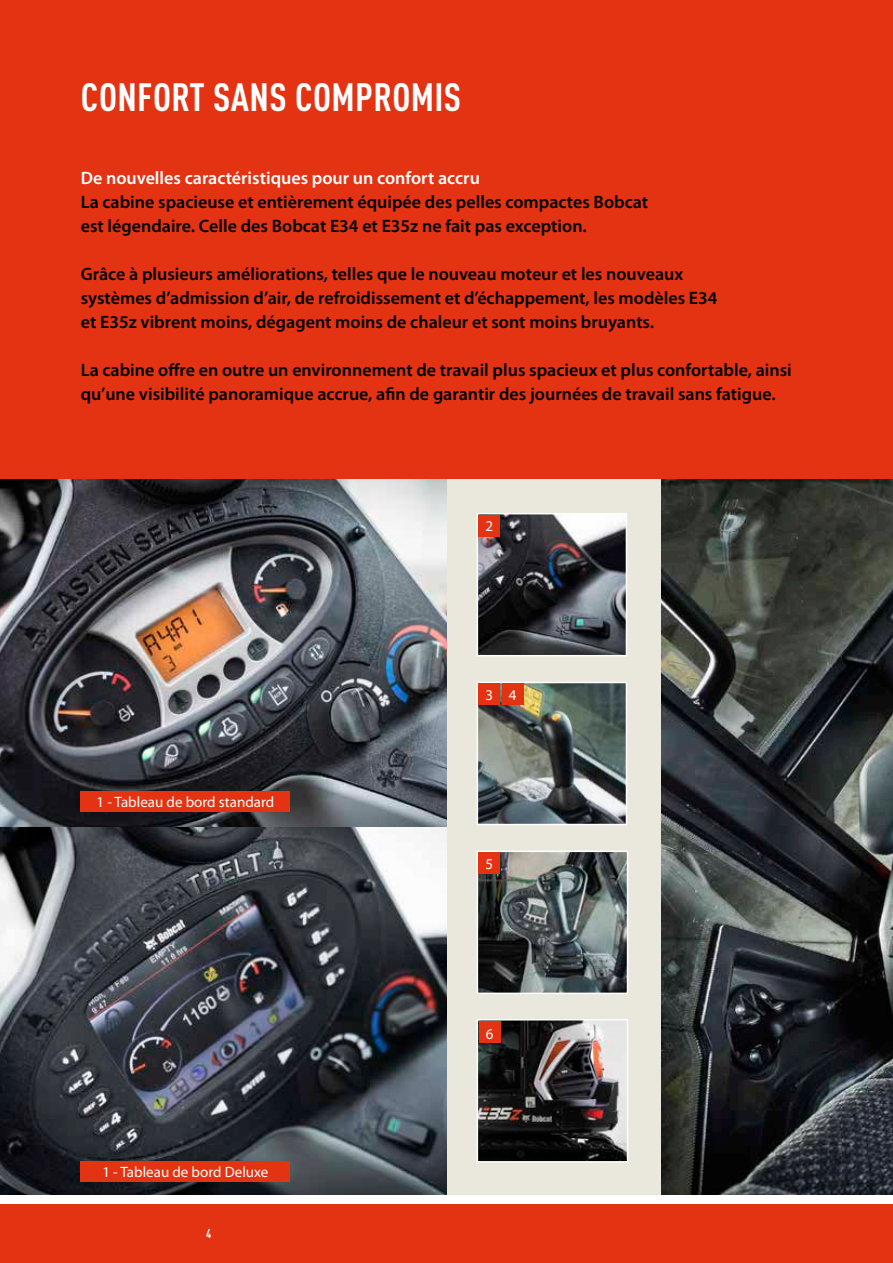
<style>
.page{position:relative;width:893px;height:1263px;background:#fff}
.page>*{position:absolute;margin:0;border:0;box-sizing:border-box;transform-origin:0 0}
.t1{font:700 condensed 39px "DIN Pro";letter-spacing:.01em;color:#fff}
.t2{font:600 18px/24px "Myriad Pro";color:#000}
.t3{font:600 18px "Myriad Pro";color:#fff}
.t4{font:15px "Myriad Pro";color:#fff}
.t5{font:700 condensed 12.75px "DIN Pro";color:#fff}
</style>
<div class="page">
<div style="left:0;top:1204px;width:893px;height:59px;background:#e43312"></div>
<img style="left:660px;top:479px;width:233px;height:715px">
<div style="left:446px;top:458px;width:214px;height:736px;background:#eae8dc"></div>
<img style="left:0;top:479px;width:446px;height:348px">
<div style="left:0;top:0;width:893px;height:479px;background:#e43312"></div>
<img style="left:0;top:827px;width:446px;height:367px">
<img style="left:480px;top:516px;width:144px;height:137px">
<div style="left:477px;top:513px;width:150px;height:143px;border:2px solid #fff"></div>
<div style="left:479px;top:515px;width:21px;height:21px;background:#e43312"></div>
<img style="left:480px;top:853px;width:145px;height:138px">
<div style="left:477px;top:850px;width:151px;height:144px;border:2px solid #fff"></div>
<div style="left:479px;top:853px;width:21px;height:21px;background:#e43312"></div>
<img style="left:479px;top:1021px;width:147px;height:139px">
<div style="left:477px;top:1019px;width:151px;height:143px;border:1px solid #fff"></div>
<div style="left:479px;top:1021px;width:21px;height:21px;background:#e43312"></div>
<img style="left:480px;top:685px;width:144px;height:137px">
<div style="left:477px;top:682px;width:150px;height:143px;border:2px solid #fff"></div>
<div style="left:479px;top:684px;width:21px;height:21px;background:#e43312"></div>
<div style="left:81px;top:791px;width:209px;height:21px;background:#e43312"></div>
<div style="left:81px;top:1161px;width:209px;height:21px;background:#e43312"></div>
<div style="left:502px;top:684px;width:21px;height:21px;background:#e43312"></div>
<h1 class="t1" style="left:81px;top:67px;width:382px">CONFORT SANS COMPROMIS</h1>
<p class="t3" style="left:81px;top:166px;width:401px">De nouvelles caractéristiques pour un confort accru</p>
<p class="t2" style="left:81px;top:189px;width:569px">La cabine spacieuse et entièrement équipée des pelles compactes Bobcat est légendaire. Celle des Bobcat E34 et E35z ne fait pas exception.</p>
<p class="t2" style="left:81px;top:261px;width:638px">Grâce à plusieurs améliorations, telles que le nouveau moteur et les nouveaux systèmes d’admission d’air, de refroidissement et d’échappement, les modèles E34 et E35z vibrent moins, dégagent moins de chaleur et sont moins bruyants.</p>
<p class="t2" style="left:81px;top:357px;width:713px">La cabine offre en outre un environnement de travail plus spacieux et plus confortable, ainsi qu’une visibilité panoramique accrue, afin de garantir des journées de travail sans fatigue.</p>
<p class="t4" style="left:97px;top:793px;width:179px">1 - Tableau de bord standard</p>
<p class="t4" style="left:102px;top:1163px;width:167px">1 - Tableau de bord Deluxe</p>
<p class="t5" style="left:206px;top:1224px;width:7px">4</p>
<p class="t4" style="left:486px;top:517px;width:9px">2</p>
<p class="t4" style="left:486px;top:686px;width:9px">3</p>
<p class="t4" style="left:509px;top:686px;width:9px">4</p>
<p class="t4" style="left:486px;top:854px;width:9px">5</p>
<p class="t4" style="left:486px;top:1025px;width:9px">6</p>
</div>
